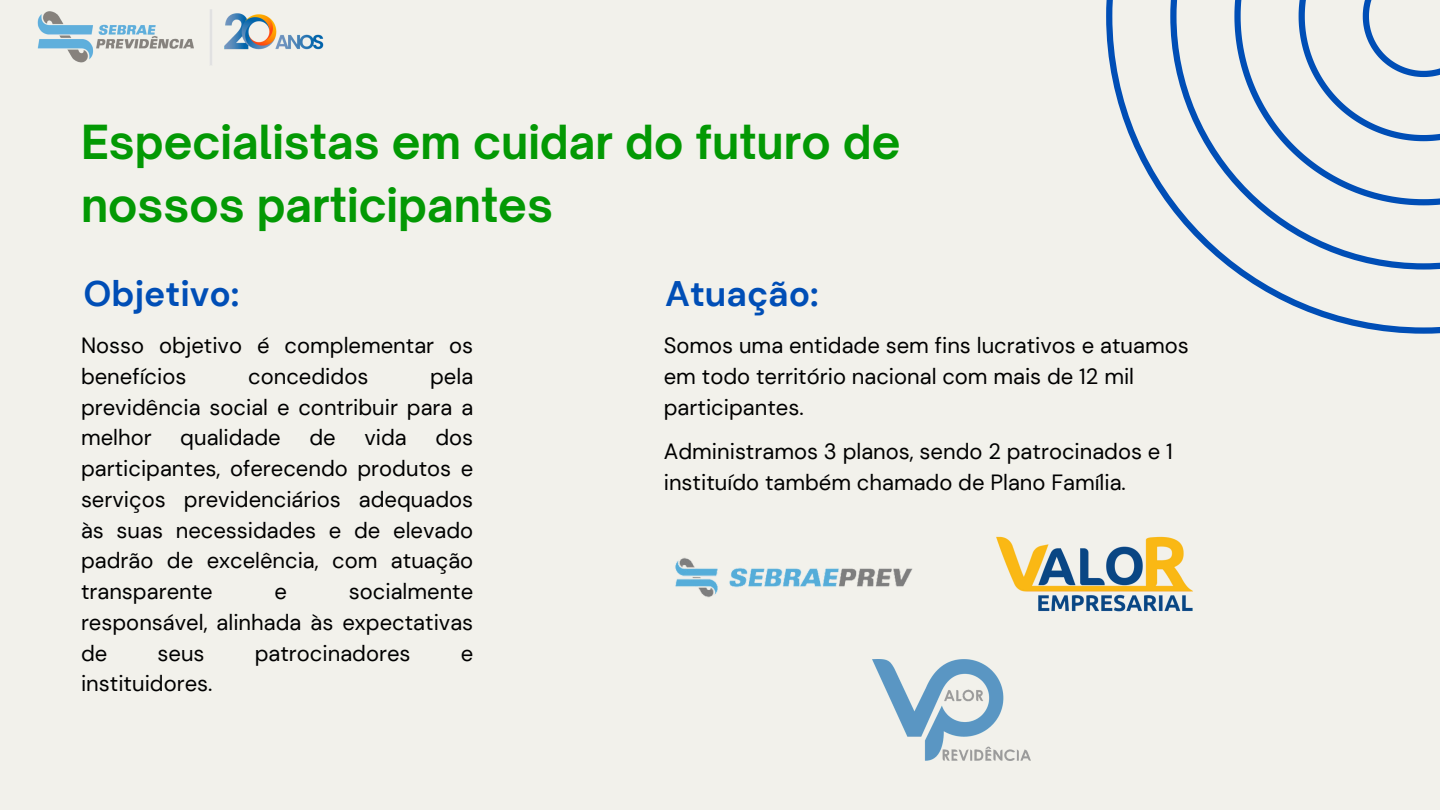
<style>
.page{position:relative;width:1440px;height:810px;background:#f2f1eb}
.page>*{position:absolute;margin:0;border:0;box-sizing:border-box;transform-origin:0 0}
.t1{font:700 45px/63px "Open Sauce One";color:#039904}
.t2{font:700 35.5px "DM Sans";color:#004eb6}
.t3{font:22px/30.8px "DM Sans";color:#000}
</style>
<div class="page">
<svg style="left:1106px;top:0;width:334px;height:334px"></svg>
<img style="left:675px;top:557px;width:238px;height:41px">
<img style="left:996px;top:536px;width:197px;height:76px">
<img style="left:873px;top:659px;width:157px;height:102px">
<img style="left:37px;top:9px;width:287px;height:56px">
<p class="t1" style="left:81px;top:110px;width:821px">Especialistas em cuidar do futuro de nossos participantes</p>
<p class="t2" style="left:83px;top:271px;width:158px">Objetivo:</p>
<p class="t2" style="left:665px;top:271px;width:155px">Atuação:</p>
<p class="t3" style="left:81px;top:330px;width:394px">Nosso objetivo é complementar os benefícios</p>
<p class="t3" style="left:81px;top:361px;width:394px;text-align:justify;text-indent:349px">pela previdência social e contribuir para a melhor</p>
<p class="t3" style="left:248px;top:361px;width:122px">concedidos</p>
<p class="t3" style="left:81px;top:423px;width:394px;text-align:justify;text-indent:354px">dos participantes, oferecendo produtos e serviços previdenciários adequados às suas necessidades e de elevado padrão de excelência, com atuação transparente</p>
<p class="t3" style="left:180px;top:423px;width:102px">qualidade</p>
<p class="t3" style="left:309px;top:423px;width:28px">de</p>
<p class="t3" style="left:364px;top:423px;width:44px">vida</p>
<p class="t3" style="left:81px;top:576px;width:394px;text-align:justify;text-indent:268px">socialmente responsável, alinhada às expectativas de</p>
<p class="t3" style="left:275px;top:576px;width:14px">e</p>
<p class="t3" style="left:157px;top:638px;width:49px">seus</p>
<p class="t3" style="left:255px;top:638px;width:157px">patrocinadores</p>
<p class="t3" style="left:461px;top:638px;width:14px">e</p>
<p class="t3" style="left:81px;top:669px;width:133px">instituidores.</p>
<p class="t3" style="left:664px;top:330px;width:526px">Somos uma entidade sem fins lucrativos e atuamos em todo território nacional com mais de 12 mil participantes.</p>
<p class="t3" style="left:664px;top:436px;width:511px">Administramos 3 planos, sendo 2 patrocinados e 1 instituído também chamado de Plano Família.</p>
</div>
